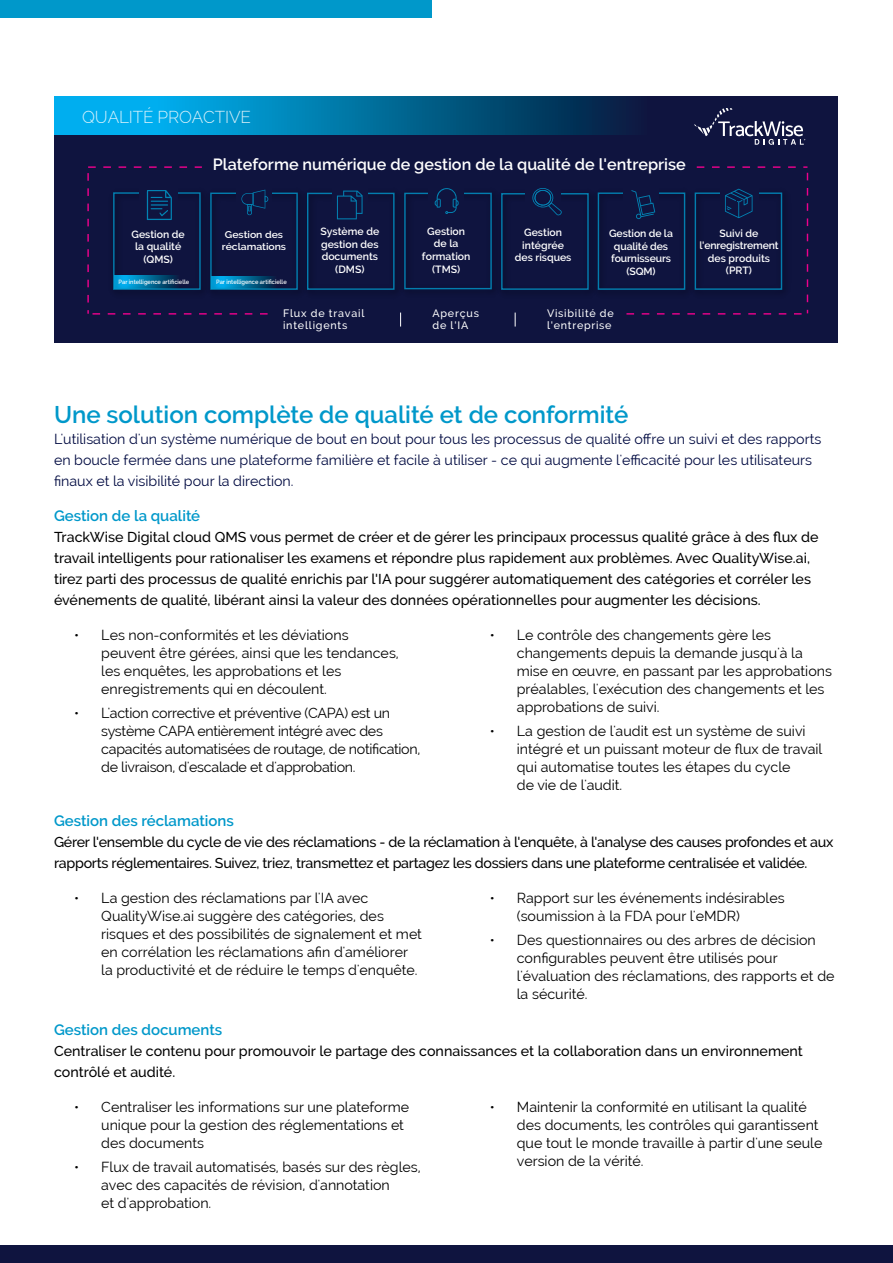
<style>
.page{position:relative;width:893px;height:1263px;background:#fff}
.page>*{position:absolute;margin:0;border:0;box-sizing:border-box;transform-origin:0 0}
.t1{font:600 24px "Raleway";color:#0098ca}
.t2{font:300 17.1px "Raleway";letter-spacing:-.01em;color:#fff}
.t3{font:600 16.2px "Raleway";color:#fff}
.t4{font:600 15px "Raleway";color:#0098ca}
.t5{font:14.25px/18px "Raleway";color:#000}
.t6{font:500 14.25px/21px "Raleway";color:#000}
.t7{font:14.25px/21px "Raleway";color:#000a41}
.t8{font:500 14.25px/21px "Raleway";letter-spacing:-.02em;color:#000}
.t9{font:14.25px/18px "Raleway";letter-spacing:-.02em;color:#000}
.t10{font:500 10.65px/12.9px "Raleway";letter-spacing:.07em;color:#fff}
.t11{font:600 10.5px/12.6px "Raleway";color:#fff;text-align:center}
.t12{font:600 9.75px/11.7px "Raleway";letter-spacing:-.005em;color:#fff;text-align:center;scale:1.07 1}
.t13{font:600 6.15px "Raleway";color:#fff;scale:.93 1}
</style>
<div class="page">
<div style="left:0;top:1246px;width:893px;height:17px;background:#0f143f"></div>
<div style="left:0;top:0;width:432px;height:17px;background:#0098ca"></div>
<div style="left:54px;top:129px;width:783px;height:214px;background:#0f143f"></div>
<svg style="left:54px;top:97px;width:783px;height:38px;background:#036393"></svg>
<div style="left:598px;top:192px;width:87px;height:98px;border:1px solid #0098ca"></div>
<div style="left:623px;top:186px;width:36px;height:39px;background:#0f143f"></div>
<img style="left:308px;top:192px;width:87px;height:1px">
<div style="left:307px;top:193px;width:88px;height:97px;border:1px solid #0098ca"></div>
<div style="left:332px;top:185px;width:35px;height:39px;background:#0f143f"></div>
<svg style="left:337px;top:191px;width:26px;height:28px"></svg>
<img style="left:404px;top:192px;width:88px;height:98px">
<div style="left:404px;top:193px;width:88px;height:96px;border:1px solid #0098ca"></div>
<div style="left:429px;top:183px;width:35px;height:39px;background:#0f143f"></div>
<svg style="left:435px;top:188px;width:24px;height:26px"></svg>
<img style="left:597px;top:192px;width:2px;height:98px">
<div style="left:501px;top:193px;width:88px;height:97px;border:1px solid #0098ca"></div>
<div style="left:525px;top:183px;width:36px;height:39px;background:#0f143f"></div>
<svg style="left:532px;top:188px;width:30px;height:27px"></svg>
<svg style="left:694px;top:108px;width:111px;height:37px"></svg>
<hr style="left:54px;top:135px;width:662px;height:1px;background:#0f143f">
<svg style="left:626px;top:166px;width:182px;height:149px"></svg>
<svg style="left:400px;top:313px;width:1px;height:14px"></svg>
<svg style="left:515px;top:313px;width:1px;height:14px"></svg>
<img style="left:270px;top:192px;width:38px;height:98px">
<div style="left:210px;top:193px;width:88px;height:97px;border:1px solid #0098ca"></div>
<div style="left:236px;top:186px;width:36px;height:39px;background:#0f143f"></div>
<svg style="left:87px;top:166px;width:183px;height:149px"></svg>
<p class="t2" style="left:82px;top:105px;width:170px">QUALITÉ PROACTIVE</p>
<p class="t3" style="left:213px;top:152px;width:474px">Plateforme numérique de gestion de la qualité de l'entreprise</p>
<p class="t11" style="left:132px;top:227px;width:55px">Gestion de la qualité (QMS)</p>
<p class="t12" style="left:222px;top:228px;width:62px">Gestion des réclamations</p>
<p class="t13" style="left:119px;top:278px;width:77px">Par intelligence artificielle</p>
<p class="t13" style="left:216px;top:278px;width:77px">Par intelligence artificielle</p>
<p class="t11" style="left:320px;top:224px;width:60px">Système de gestion des documents (DMS)</p>
<p class="t11" style="left:422px;top:224px;width:50px">Gestion de la formation (TMS)</p>
<p class="t11" style="left:515px;top:226px;width:58px">Gestion intégrée des risques</p>
<p class="t11" style="left:609px;top:226px;width:65px">Gestion de la qualité des fournisseurs (SQM)</p>
<p class="t11" style="left:699px;top:226px;width:81px">Suivi de l'enregistrement des produits (PRT)</p>
<p class="t10" style="left:283px;top:306px;width:83px">Flux de travail intelligents</p>
<p class="t10" style="left:547px;top:306px;width:68px">Visibilité de l'entreprise</p>
<p class="t10" style="left:432px;top:306px;width:48px">Aperçus de l'IA</p>
<h1 class="t1" style="left:54px;top:401px;width:576px">Une solution complète de qualité et de conformité</h1>
<p class="t7" style="left:54px;top:429px;width:769px">L'utilisation d'un système numérique de bout en bout pour tous les processus de qualité offre un suivi et des rapports en boucle fermée dans une plateforme familière et facile à utiliser - ce qui augmente l'efficacité pour les utilisateurs finaux et la visibilité pour la direction.</p>
<p class="t4" style="left:54px;top:507px;width:148px">Gestion de la qualité</p>
<p class="t6" style="left:54px;top:527px;width:766px">TrackWise Digital cloud QMS vous permet de créer et de gérer les principaux processus qualité grâce à des flux de travail intelligents pour rationaliser les examens et répondre plus rapidement aux problèmes. Avec QualityWise.ai, tirez parti des processus de qualité enrichis par l'IA pour suggérer automatiquement des catégories et corréler les événements de qualité, libérant ainsi la valeur des données opérationnelles pour augmenter les décisions.</p>
<p class="t5" style="left:101px;top:626px;width:299px;text-indent:-27px">• Les non-conformités et les déviations peuvent être gérées, ainsi que les tendances, les enquêtes, les approbations et les enregistrements qui en découlent.</p>
<p class="t9" style="left:101px;top:704px;width:321px;text-indent:-27px">• L'action corrective et préventive (CAPA) est un système CAPA entièrement intégré avec des capacités automatisées de routage, de notification, de livraison, d'escalade et d'approbation.</p>
<p class="t5" style="left:517px;top:626px;width:317px;text-indent:-27px">• Le contrôle des changements gère les changements depuis la demande jusqu'à la mise en œuvre, en passant par les approbations préalables, l'exécution des changements et les approbations de suivi.</p>
<p class="t5" style="left:517px;top:722px;width:307px;text-indent:-27px">• La gestion de l'audit est un système de suivi intégré et un puissant moteur de flux de travail qui automatise toutes les étapes du cycle<br>de vie de l'audit.</p>
<p class="t4" style="left:54px;top:812px;width:181px">Gestion des réclamations</p>
<p class="t8" style="left:54px;top:832px;width:781px">Gérer l'ensemble du cycle de vie des réclamations - de la réclamation à l'enquête, à l'analyse des causes profondes et aux rapports réglementaires. Suivez, triez, transmettez et partagez les dossiers dans une plateforme centralisée et validée.</p>
<p class="t5" style="left:101px;top:888px;width:322px;text-indent:-27px">• La gestion des réclamations par l'IA avec QualityWise.ai suggère des catégories, des risques et des possibilités de signalement et met en corrélation les réclamations afin d'améliorer la productivité et de réduire le temps d'enquête.</p>
<p class="t5" style="left:517px;top:888px;width:269px;text-indent:-27px">• Rapport sur les événements indésirables (soumission à la FDA pour l'eMDR)</p>
<p class="t5" style="left:517px;top:931px;width:319px;text-indent:-27px">• Des questionnaires ou des arbres de décision configurables peuvent être utilisés pour l'évaluation des réclamations, des rapports et de la sécurité.</p>
<p class="t4" style="left:54px;top:1021px;width:170px">Gestion des documents</p>
<p class="t6" style="left:54px;top:1040px;width:750px">Centraliser le contenu pour promouvoir le partage des connaissances et la collaboration dans un environnement contrôlé et audité.</p>
<p class="t5" style="left:101px;top:1097px;width:309px;text-indent:-27px">• Centraliser les informations sur une plateforme unique pour la gestion des réglementations et des documents</p>
<p class="t5" style="left:101px;top:1158px;width:321px;text-indent:-27px">• Flux de travail automatisés, basés sur des règles, avec des capacités de révision, d'annotation<br>et d'approbation.</p>
<p class="t5" style="left:517px;top:1097px;width:307px;text-indent:-27px">• Maintenir la conformité en utilisant la qualité des documents, les contrôles qui garantissent que tout le monde travaille à partir d'une seule version de la vérité.</p>
</div>
